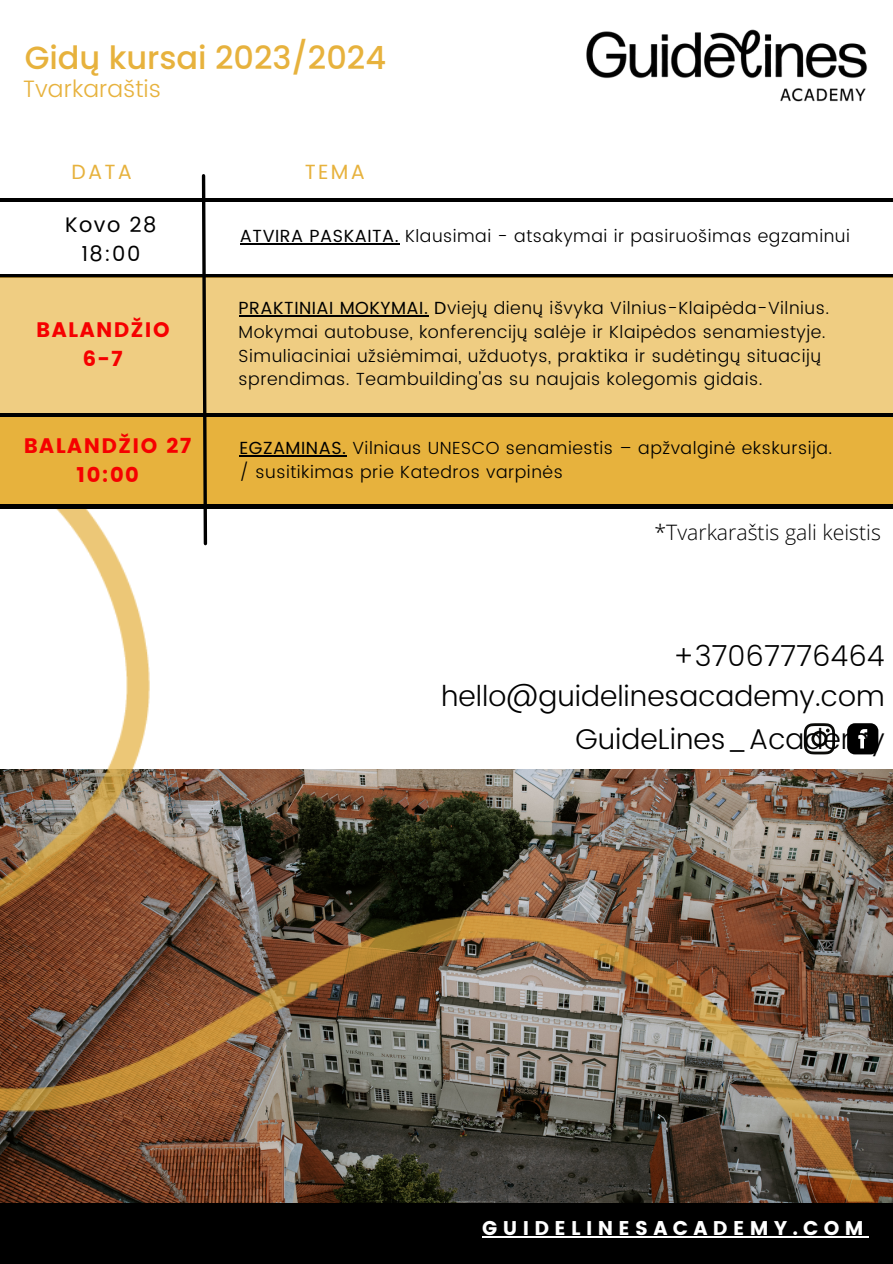
<style>
.page{position:relative;width:893px;height:1264px;background:#fff}
.page>*{position:absolute;margin:0;border:0;box-sizing:border-box;transform-origin:0 0}
.t1{font:500 31.95px "Poppins";color:#e7b23d}
.t2{font:300 28.65px "Poppins";color:#000}
.t3{font:300 23.7px "Poppins";color:#e7b23d}
.t4{font:300 21.3px "Open Sans";color:#000}
.t5{font:21px/29.2px "Poppins";letter-spacing:.07em;color:#f60000;text-align:center}
.t6{font:21px "Poppins";letter-spacing:.07em;color:#000}
.t7{font:20.55px "Poppins";letter-spacing:.11em;color:#e7b23d}
.t8{font:19.8px "Poppins";letter-spacing:.27em;color:#fff}
.t9{font:300 17.55px/23.7px "Poppins";letter-spacing:.03em;color:#000}
.s1{font-weight:400}
</style>
<div class="page">
<hr style="left:0;top:198px;width:892px;height:4px;background:#000">
<svg style="left:0;top:274px;width:892px;height:4px;background:#241c09"></svg>
<div style="left:0;top:1197px;width:892px;height:66px;background:#000"></div>
<img style="left:0;top:504px;width:892px;height:698px">
<div style="left:0;top:413px;width:892px;height:91px;background:#e7b23d"></div>
<div style="left:0;top:278px;width:892px;height:135px;background:#efcd82"></div>
<svg style="left:200px;top:174px;width:9px;height:373px"></svg>
<img style="left:586px;top:29px;width:282px;height:73px">
<hr style="left:0;top:413px;width:892px;height:3px;background:#000">
<svg style="left:803px;top:723px;width:32px;height:31px"></svg>
<svg style="left:847px;top:723px;width:31px;height:31px"></svg>
<hr style="left:0;top:505px;width:892px;height:3px;background:#000">
<hr style="left:482px;top:1236px;width:362px;height:1px;background:#fff">
<svg style="left:844px;top:1236px;width:24px;height:1px"></svg>
<hr style="left:240px;top:243px;width:159px;height:1px;background:#000">
<hr style="left:239px;top:315px;width:189px;height:1px;background:#000">
<hr style="left:239px;top:455px;width:107px;height:1px;background:#000">
<p class="t1" style="left:25px;top:35px;width:363px">Gidų kursai 2023/2024</p>
<p class="t3" style="left:23px;top:75px;width:140px">Tvarkaraštis</p>
<p class="t7" style="left:71px;top:160px;width:62px">DATA</p>
<p class="t7" style="left:305px;top:160px;width:62px">TEMA</p>
<p class="t6" style="left:65px;top:212px;width:93px">Kovo 28</p>
<p class="t6" style="left:81px;top:242px;width:60px">18:00</p>
<p class="t5" style="left:36px;top:315px;width:135px">BALANDŽIO<br>6-7</p>
<p class="t5" style="left:24px;top:431px;width:169px">BALANDŽIO 27</p>
<p class="t5" style="left:76px;top:460px;width:64px">10:00</p>
<p class="t9" style="left:240px;top:224px;width:611px"><span class="s1">ATVIRA PASKAITA.</span> Klausimai - atsakymai ir pasiruošimas egzaminui</p>
<p class="t9" style="left:239px;top:296px;width:592px"><span class="s1">PRAKTINIAI MOKYMAI. D</span>viejų dienų išvyka Vilnius-Klaipėda-Vilnius.<br>Mokymai autobuse, konferencijų salėje ir Klaipėdos senamiestyje.<br>Simuliaciniai užsiėmimai, užduotys, praktika ir sudėtingų situacijų sprendimas. Teambuilding'as su naujais kolegomis gidais.</p>
<p class="t9" style="left:239px;top:436px;width:594px"><span class="s1">EGZAMINAS.</span> Vilniaus UNESCO senamiestis – apžvalginė ekskursija.</p>
<p class="t9" style="left:239px;top:460px;width:325px">/ susitikimas prie Katedros varpinės</p>
<p class="t4" style="left:654px;top:517px;width:228px">*Tvarkaraštis gali keistis</p>
<p class="t2" style="left:672px;top:639px;width:213px">+37067776464</p>
<p class="t2" style="left:441px;top:679px;width:445px">hello@guidelinesacademy.com</p>
<p class="t2" style="left:575px;top:722px;width:310px">GuideLines_Academy</p>
<p class="t8" style="left:482px;top:1216px;width:383px">GUIDELINESACADEMY.COM</p>
</div>
